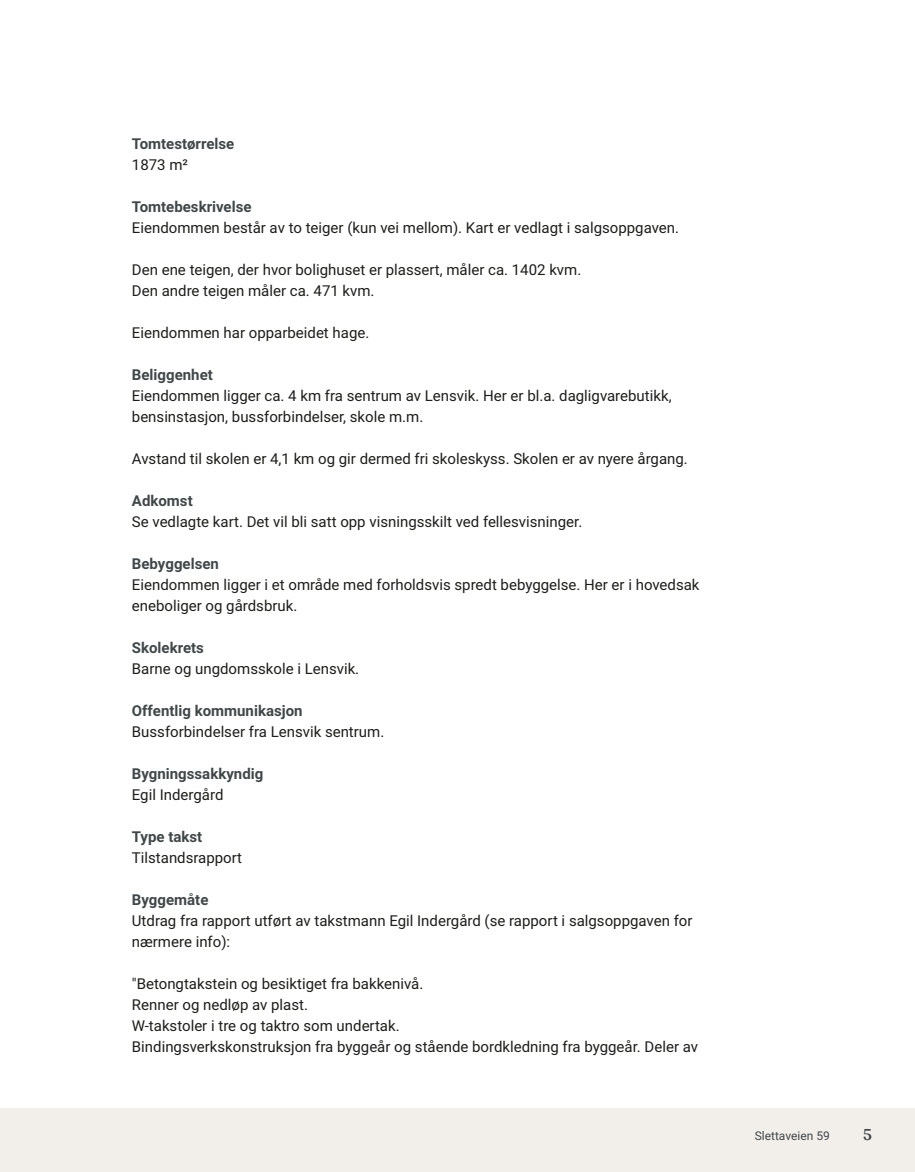
<style>
.page{position:relative;width:915px;height:1172px;background:#fff}
.page>*{position:absolute;margin:0;border:0;box-sizing:border-box;transform-origin:0 0}
.t1{font:700 18px "Arya";color:#414749}
.t2{font:15px/21px "Roboto Vitec";color:#1d1d1b}
.t3{font:700 15px "Roboto Vitec";color:#414749}
.t4{font:12px "Roboto Vitec";color:#414749}
</style>
<div class="page">
<div style="left:0;top:1108px;width:914px;height:64px;background:#f2eeea"></div>
<p class="t3" style="left:132px;top:133px;width:104px">Tomtestørrelse</p>
<p class="t2" style="left:132px;top:153px;width:58px">1873 m²</p>
<p class="t3" style="left:132px;top:196px;width:121px">Tomtebeskrivelse</p>
<p class="t2" style="left:132px;top:216px;width:548px">Eiendommen består av to teiger (kun vei mellom). Kart er vedlagt i salgsoppgaven.</p>
<p class="t2" style="left:132px;top:258px;width:451px">Den ene teigen, der hvor bolighuset er plassert, måler ca. 1402 kvm.<br>Den andre teigen måler ca. 471 kvm.</p>
<p class="t2" style="left:132px;top:321px;width:239px">Eiendommen har opparbeidet hage.</p>
<p class="t3" style="left:132px;top:364px;width:82px">Beliggenhet</p>
<p class="t2" style="left:132px;top:384px;width:541px">Eiendommen ligger ca. 4 km fra sentrum av Lensvik. Her er bl.a. dagligvarebutikk, bensinstasjon, bussforbindelser, skole m.m.</p>
<p class="t2" style="left:132px;top:447px;width:557px">Avstand til skolen er 4,1 km og gir dermed fri skoleskyss. Skolen er av nyere årgang.</p>
<p class="t3" style="left:132px;top:490px;width:62px">Adkomst</p>
<p class="t2" style="left:132px;top:510px;width:452px">Se vedlagte kart. Det vil bli satt opp visningsskilt ved fellesvisninger.</p>
<p class="t3" style="left:132px;top:553px;width:88px">Bebyggelsen</p>
<p class="t2" style="left:132px;top:573px;width:569px">Eiendommen ligger i et område med forholdsvis spredt bebyggelse. Her er i hovedsak eneboliger og gårdsbruk.</p>
<p class="t3" style="left:132px;top:637px;width:74px">Skolekrets</p>
<p class="t2" style="left:132px;top:657px;width:229px">Barne og ungdomsskole i Lensvik.</p>
<p class="t3" style="left:132px;top:700px;width:172px">Offentlig kommunikasjon</p>
<p class="t2" style="left:132px;top:720px;width:254px">Bussforbindelser fra Lensvik sentrum.</p>
<p class="t3" style="left:132px;top:763px;width:133px">Bygningssakkyndig</p>
<p class="t2" style="left:132px;top:783px;width:93px">Egil Indergård</p>
<p class="t3" style="left:132px;top:826px;width:72px">Type takst</p>
<p class="t2" style="left:132px;top:846px;width:112px">Tilstandsrapport</p>
<p class="t3" style="left:132px;top:889px;width:78px">Byggemåte</p>
<p class="t2" style="left:132px;top:909px;width:562px">Utdrag fra rapport utført av takstmann Egil Indergård (se rapport i salgsoppgaven for nærmere info):</p>
<p class="t2" style="left:132px;top:972px;width:567px">"Betongtakstein og besiktiget fra bakkenivå.<br>Renner og nedløp av plast.<br>W‑takstoler i tre og taktro som undertak.<br>Bindingsverkskonstruksjon fra byggeår og stående bordkledning fra byggeår. Deler av</p>
<p class="t4" style="left:754px;top:1127px;width:77px">Slettaveien 59</p>
<p class="t1" style="left:862px;top:1123px;width:11px">5</p>
</div>
